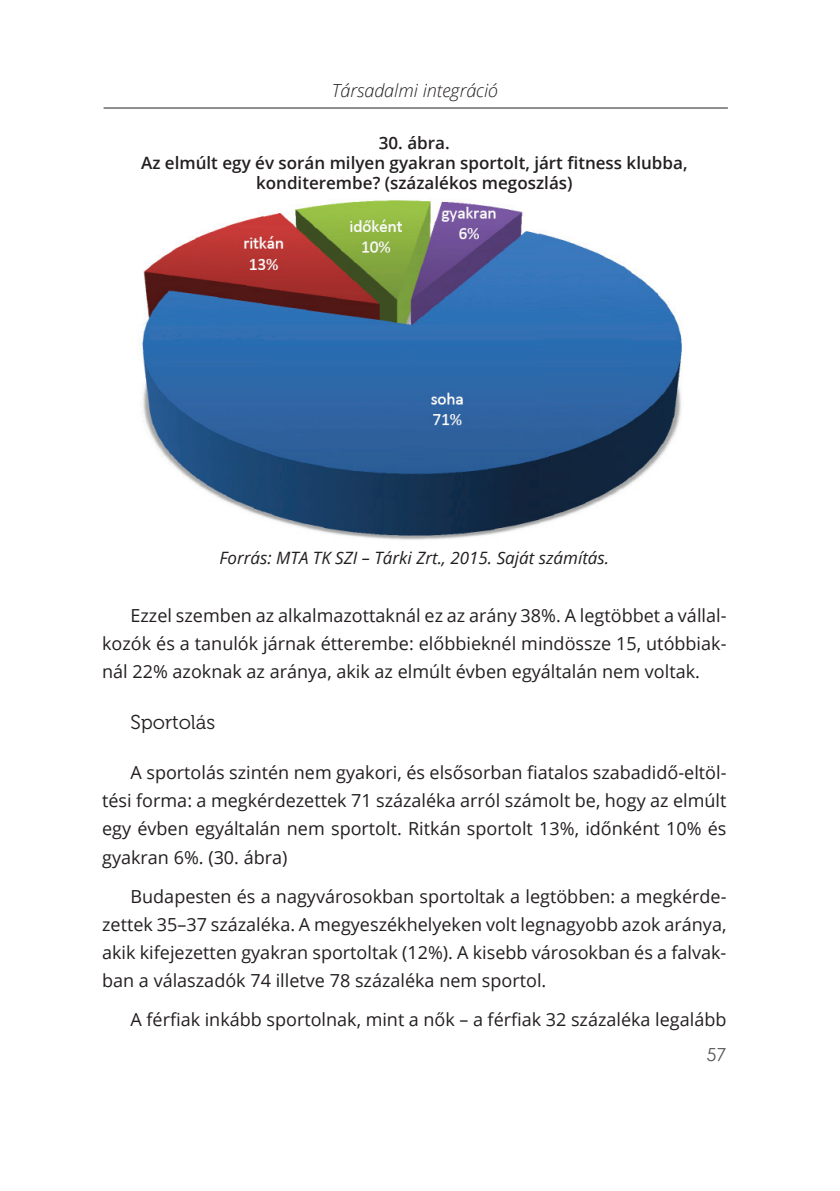
<style>
.page{position:relative;width:840px;height:1191px;background:#fff}
.page>*{position:absolute;margin:0;border:0;box-sizing:border-box;transform-origin:0 0}
.t1{font:20px "Museo 300";color:#231f20}
.t2{font:18px/28px "Open Sans";color:#231f20;text-align:justify}
.t3{font:italic 300 18px "Open Sans";color:#231f20}
.t4{font:18px "Century Gothic";color:#57585a}
.t5{font:600 17px/20px "Open Sans";color:#231f20;text-align:center}
.t6{font:italic 17px "Open Sans";color:#231f20}
</style>
<div class="page">
<hr style="left:103px;top:108px;width:624px;height:1px;background:#231f20">
<img style="left:141px;top:200px;width:541px;height:340px">
<p class="t3" style="left:332px;top:78px;width:168px">Társadalmi integráció</p>
<p class="t5" style="left:141px;top:133px;width:547px">30. ábra.<br>Az elmúlt egy év során milyen gyakran sportolt, járt fitness klubba, konditerembe? (százalékos megoszlás)</p>
<p class="t6" style="left:219px;top:546px;width:391px">Forrás: MTA TK SZI – Tárki Zrt., 2015. Saját számítás.</p>
<p class="t2" style="left:102px;top:601px;width:625px;text-indent:28px">Ezzel szemben az alkalmazottaknál ez az arány 38%. A legtöbbet a vállal&shy;kozók és a tanulók járnak étterembe: előbbieknél mindössze 15, utóbbiak&shy;nál 22% azoknak az aránya, akik az elmúlt évben egyáltalán nem voltak.</p>
<p class="t1" style="left:130px;top:711px;width:86px">Sportolás</p>
<p class="t2" style="left:102px;top:758px;width:625px;text-indent:28px">A sportolás szintén nem gyakori, és elsősorban fiatalos szabadidő-eltöl&shy;tési forma: a megkérdezettek 71 százaléka arról számolt be, hogy az elmúlt egy évben egyáltalán nem sportolt. Ritkán sportolt 13%, időnként 10% és gyakran 6%. (30. ábra)</p>
<p class="t2" style="left:102px;top:882px;width:625px;text-indent:28px">Budapesten és a nagyvárosokban sportoltak a legtöbben: a megkérde&shy;zettek 35–37 százaléka. A megyeszékhelyeken volt legnagyobb azok aránya, akik kifejezetten gyakran sportoltak (12%). A kisebb városokban és a falvak&shy;ban a válaszadók 74 illetve 78 százaléka nem sportol.</p>
<p class="t2" style="left:130px;top:1005px;width:597px">A férfiak inkább sportolnak, mint a nők – a férfiak 32 százaléka legalább</p>
<p class="t4" style="left:706px;top:1041px;width:21px">57</p>
</div>
